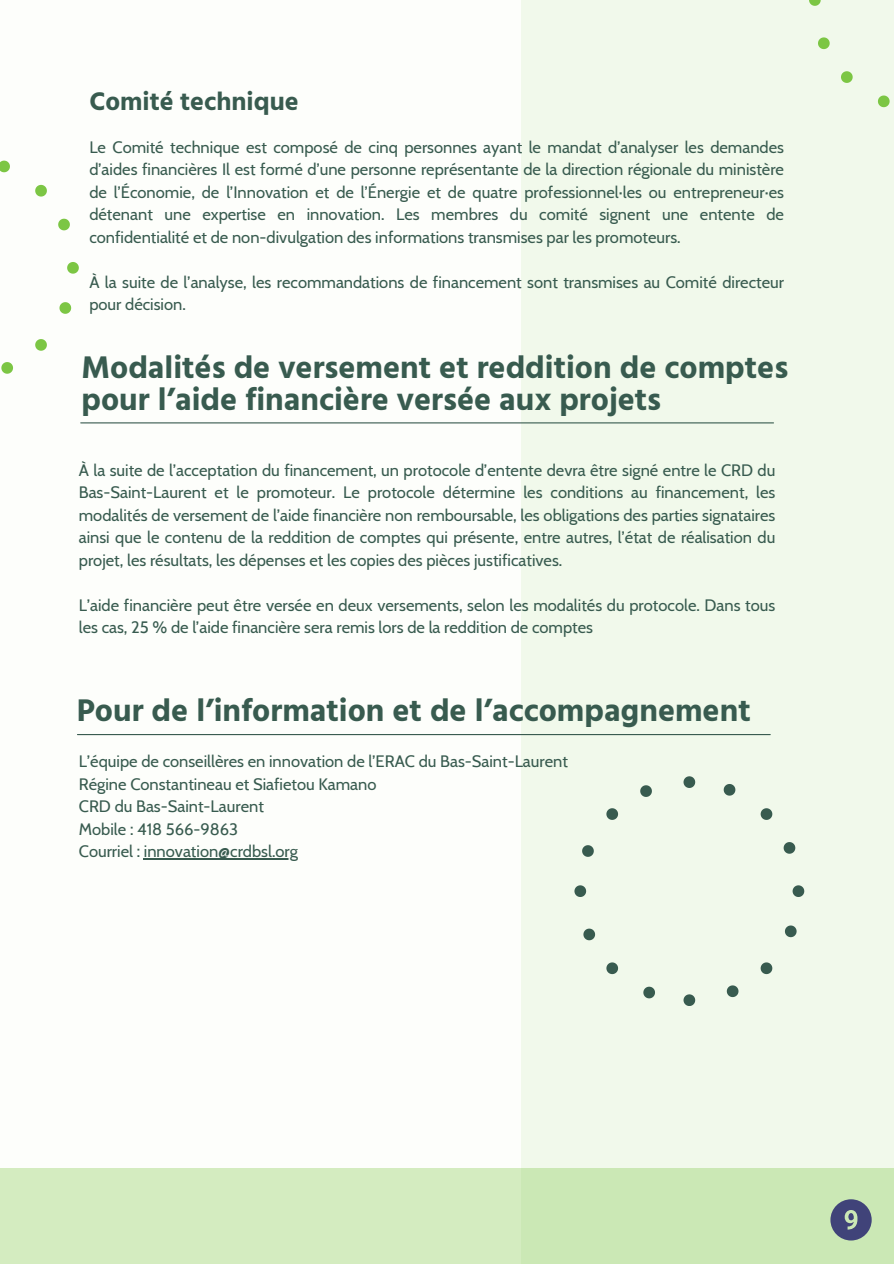
<style>
.page{position:relative;width:894px;height:1264px;background:#fff}
.page>*{position:absolute;margin:0;border:0;box-sizing:border-box;transform-origin:0 0}
.t1{font:700 32.1px/31.5px "Hind Jalandhar";color:#385b4f}
.t2{font:700 26.1px "Hind Jalandhar";color:#385b4f}
.t3{font:16.5px/22.5px "Cabin";color:#385b4f;text-align:justify}
</style>
<div class="page">
<div style="left:0;top:0;width:893px;height:1263px;background:#fdfefb"></div>
<div style="left:521px;top:0;width:372px;height:1263px;background:#f1f9eb"></div>
<svg style="left:809px;top:0;width:81px;height:108px"></svg>
<svg style="left:0;top:160px;width:79px;height:214px"></svg>
<hr style="left:81px;top:422px;width:692px;height:1px;background:#385b4f">
<hr style="left:77px;top:734px;width:693px;height:1px;background:#385b4f">
<svg style="left:574px;top:776px;width:229px;height:229px"></svg>
<hr style="left:144px;top:858px;width:154px;height:1px;background:#385b4f">
<div style="left:0;top:1167px;width:893px;height:96px;background:#d4ecc0"></div>
<svg style="left:830px;top:1199px;width:41px;height:41px"></svg>
<h2 class="t2" style="left:89px;top:86px;width:211px">Comité technique</h2>
<p class="t3" style="left:89px;top:135px;width:696px">Le Comité technique est composé de cinq personnes ayant le mandat d’analyser les demandes d’aides financières Il est formé d’une personne représentante de la direction régionale du ministère de l’Économie, de l’Innovation et de l’Énergie et de quatre professionnel·les ou entrepreneur·es détenant une expertise en innovation. Les membres du comité signent une entente de confidentialité et de non-divulgation des informations transmises par les promoteurs.</p>
<p class="t3" style="left:89px;top:270px;width:696px">À la suite de l’analyse, les recommandations de financement sont transmises au Comité directeur pour décision.</p>
<p class="t1" style="left:81px;top:351px;width:708px">Modalités de versement et reddition de comptes pour l’aide financière versée aux projets</p>
<p class="t3" style="left:79px;top:458px;width:697px">À la suite de l’acceptation du financement, un protocole d’entente devra être signé entre le CRD du Bas-Saint-Laurent et le promoteur. Le protocole détermine les conditions au financement, les modalités de versement de l’aide financière non remboursable, les obligations des parties signataires ainsi que le contenu de la reddition de comptes qui présente, entre autres, l’état de réalisation du projet, les résultats, les dépenses et les copies des pièces justificatives.</p>
<p class="t3" style="left:79px;top:593px;width:697px">L’aide financière peut être versée en deux versements, selon les modalités du protocole. Dans tous les cas, 25 % de l’aide financière sera remis lors de la reddition de comptes</p>
<p class="t1" style="left:77px;top:693px;width:675px">Pour de l’information et de l’accompagnement</p>
<h1 class="t3" style="left:79px;top:750px;width:490px">L’équipe de conseillères en innovation de l’ERAC du Bas-Saint-Laurent</h1>
<p class="t3" style="left:79px;top:772px;width:299px">Régine Constantineau et Siafietou Kamano</p>
<p class="t3" style="left:79px;top:795px;width:186px">CRD du Bas-Saint-Laurent</p>
<p class="t3" style="left:79px;top:817px;width:161px">Mobile : 418 566-9863</p>
<h1 class="t3" style="left:79px;top:840px;width:220px">Courriel : innovation@crdbsl.org</h1>
</div>
